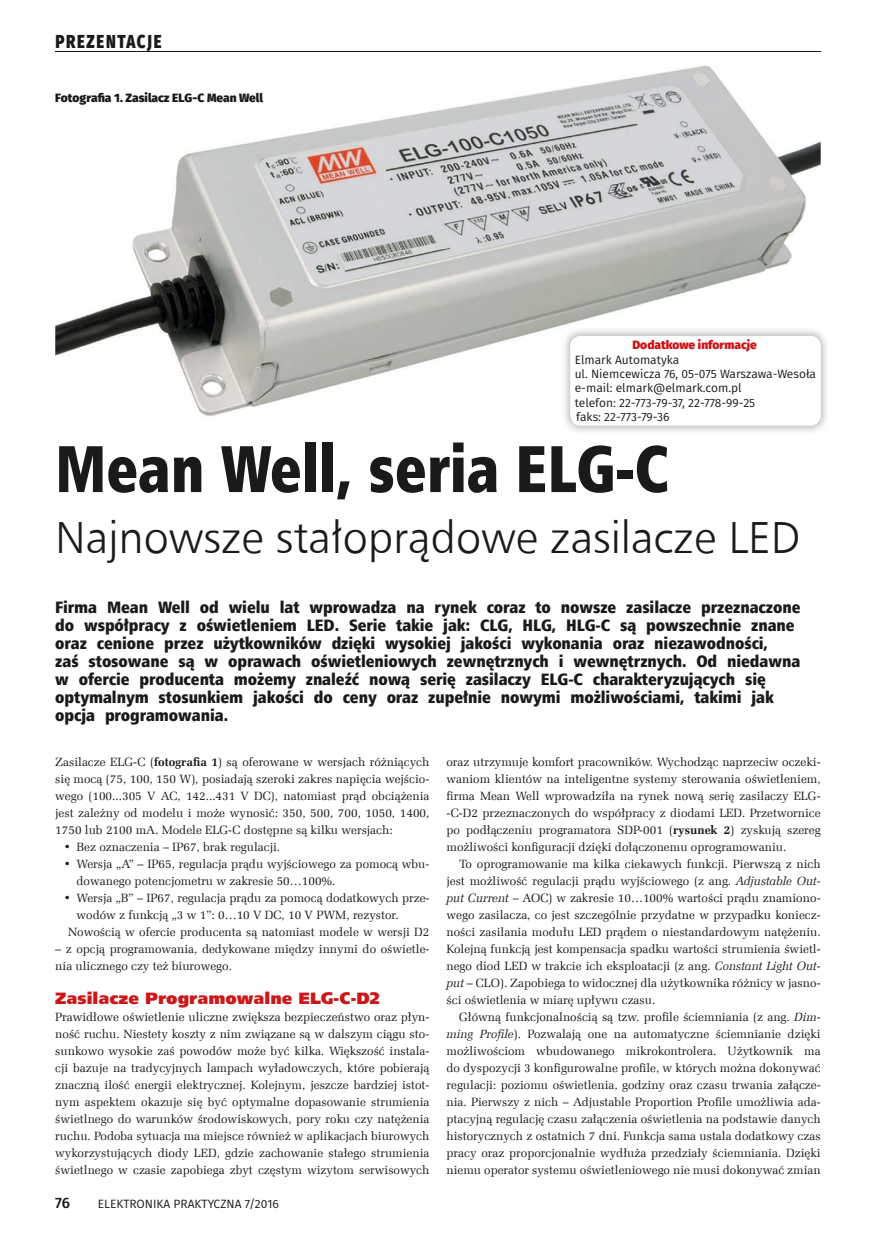
<style>
.page{position:relative;width:893px;height:1234px;background:#fff}
.page>*{position:absolute;margin:0;border:0;box-sizing:border-box;transform-origin:0 0}
.t1{font:66px "Humnst 777 X Blk Cn EU";color:#1a1a18;scale:.9 1}
.t2{font:45px "Humnst 777 Lt EU";color:#1a1a18}
.t3{font:800 18.75px "Fira Sans";letter-spacing:.11em;color:#1a1a18;scale:.8 1}
.t4{font:16.5px/18px "Humnst 777 X Blk Cn EU";letter-spacing:-.005em;color:#1a1a18}
.t5{font:16.5px "Humnst 777 X Blk EU";color:#cd181a}
.t6{font:500 15px "Fira Sans";color:#1a1a18}
.t7{font:12px/17px "Zapf Ellipt EU";color:#1a1a18;text-align:justify}
.t8{font:12px/14.4px "Fira Sans";color:#1a1a18}
.t9{font:800 12px "Fira Sans";color:#1a1a18}
.t10{font:800 12px "Fira Sans";color:#cd1316}
.s1{font-weight:700}
.s2{font-style:italic}
</style>
<div class="page">
<hr style="left:55px;top:51px;width:766px;height:1px;background:#1a1a18">
<img style="left:55px;top:65px;width:766px;height:351px">
<img style="left:569px;top:335px;width:258px;height:97px">
<img style="left:561px;top:326px;width:260px;height:99px">
<div style="left:570px;top:336px;width:251px;height:89px;background:#fff;border-radius:11px"></div>
<h3 class="t3" style="left:55px;top:28px;width:134px">PREZENTACJE</h3>
<p class="t9" style="left:55px;top:89px;width:209px">Fotografia 1. Zasilacz ELG-C Mean Well</p>
<p class="t10" style="left:632px;top:336px;width:126px">Dodatkowe informacje</p>
<p class="t8" style="left:575px;top:352px;width:243px">Elmark Automatyka<br>ul. Niemcewicza 76, 05-075 Warszawa-Wesoła e-mail: elmark@elmark.com.pl<br>telefon: 22-773-79-37, 22-778-99-25<br>faks: 22-773-79-36</p>
<h1 class="t1" style="left:55px;top:426px;width:683px">Mean Well, seria ELG-C</h1>
<h2 class="t2" style="left:55px;top:509px;width:747px">Najnowsze stałoprądowe zasilacze LED</h2>
<p class="t4" style="left:55px;top:598px;width:747px">Firma Mean Well od wielu lat wprowadza na rynek coraz to nowsze zasilacze przeznaczone do współpracy z oświetleniem LED. Serie takie jak: CLG, HLG, HLG-C są powszechnie znane oraz cenione przez użytkowników dzięki wysokiej jakości wykonania oraz niezawodności,<br>zaś stosowane są w oprawach oświetleniowych zewnętrznych i wewnętrznych. Od niedawna w ofercie producenta możemy znaleźć nową serię zasilaczy ELG-C charakteryzujących się optymalnym stosunkiem jakości do ceny oraz zupełnie nowymi możliwościami, takimi jak opcja programowania.</p>
<p class="t7" style="left:446px;top:753px;width:376px">oraz utrzymuje komfort pracowników. Wychodząc naprzeciw oczeki&shy;waniom klientów na inteligentne systemy sterowania oświetleniem, firma Mean Well wprowadziła na rynek nową serię zasilaczy ELG--C-D2 przeznaczonych do współpracy z diodami LED. Przetwornice po podłączeniu programatora SDP-001 (<span class="s1">rysunek 2</span>) zyskują szereg możliwości konfiguracji dzięki dołączonemu oprogramowaniu.</p>
<p class="t7" style="left:446px;top:855px;width:376px;text-indent:13px">To oprogramowanie ma kilka ciekawych funkcji. Pierwszą z nich jest możliwość regulacji prądu wyjściowego (z ang. <span class="s2">Adjustable Out&shy;put Current</span> – AOC) w zakresie 10…100% wartości prądu znamiono&shy;wego zasilacza, co jest szczególnie przydatne w przypadku koniecz&shy;ności zasilania modułu LED prądem o niestandardowym natężeniu.<br>Kolejną funkcją jest kompensacja spadku wartości strumienia świetl&shy;nego diod LED w trakcie ich eksploatacji (z ang. <span class="s2">Constant Light Out&shy;put</span> – CLO). Zapobiega to widocznej dla użytkownika różnicy w jasno&shy;ści oświetlenia w miarę upływu czasu.</p>
<p class="t7" style="left:446px;top:1008px;width:376px;text-indent:13px">Główną funkcjonalnością są tzw. profile ściemniania (z ang. <span class="s2">Dim&shy;ming Profile</span>). Pozwalają one na automatyczne ściemnianie dzięki możliwościom wbudowanego mikrokontrolera. Użytkownik ma do dyspozycji 3 konfigurowalne profile, w których można dokonywać regulacji: poziomu oświetlenia, godziny oraz czasu trwania załącze&shy;nia. Pierwszy z nich – Adjustable Proportion Profile umożliwia ada&shy;ptacyjną regulację czasu załączenia oświetlenia na podstawie danych historycznych z ostatnich 7 dni. Funkcja sama ustala dodatkowy czas pracy oraz proporcjonalnie wydłuża przedziały ściemniania. Dzięki niemu operator systemu oświetleniowego nie musi dokonywać zmian</p>
<p class="t7" style="left:55px;top:753px;width:376px">Zasilacze ELG-C (<span class="s1">fotografia 1</span>) są oferowane w wersjach różniących się mocą (75, 100, 150 W), posiadają szeroki zakres napięcia wejścio&shy;wego (100...305 V AC, 142...431 V DC), natomiast prąd obciążenia jest zależny od modelu i może wynosić: 350, 500, 700, 1050, 1400, 1750 lub 2100 mA. Modele ELG-C dostępne są kilku wersjach:</p>
<p class="t7" style="left:64px;top:838px;width:218px">• Bez oznaczenia – IP67, brak regulacji.</p>
<p class="t7" style="left:77px;top:855px;width:354px;text-indent:-13px">• Wersja „A” – IP65, regulacja prądu wyjściowego za pomocą wbu&shy;dowanego potencjometru w zakresie 50…100%.</p>
<p class="t7" style="left:64px;top:889px;width:367px">• Wersja „B” – IP67, regulacja prądu za pomocą dodatkowych prze-</p>
<p class="t7" style="left:77px;top:906px;width:324px">wodów z funkcją „3 w 1”: 0…10 V DC, 10 V PWM, rezystor.</p>
<p class="t7" style="left:68px;top:923px;width:363px">Nowością w ofercie producenta są natomiast modele w wersji D2</p>
<p class="t7" style="left:55px;top:940px;width:376px">– z opcją programowania, dedykowane między innymi do oświetle&shy;nia ulicznego czy też biurowego.</p>
<h3 class="t5" style="left:55px;top:987px;width:326px">Zasilacze Programowalne ELG-C-D2</h3>
<p class="t7" style="left:55px;top:1008px;width:376px">Prawidłowe oświetlenie uliczne zwiększa bezpieczeństwo oraz płyn&shy;ność ruchu. Niestety koszty z nim związane są w dalszym ciągu sto&shy;sunkowo wysokie zaś powodów może być kilka. Większość instala&shy;cji bazuje na tradycyjnych lampach wyładowczych, które pobierają znaczną ilość energii elektrycznej. Kolejnym, jeszcze bardziej istot&shy;nym aspektem okazuje się być optymalne dopasowanie strumienia świetlnego do warunków środowiskowych, pory roku czy natężenia ruchu. Podoba sytuacja ma miejsce również w aplikacjach biurowych wykorzystujących diody LED, gdzie zachowanie stałego strumienia świetlnego w czasie zapobiega zbyt częstym wizytom serwisowych</p>
<p class="t6" style="left:55px;top:1192px;width:16px">76</p>
<p class="t8" style="left:98px;top:1196px;width:183px">ELEKTRONIKA PRAKTYCZNA 7/2016</p>
</div>
